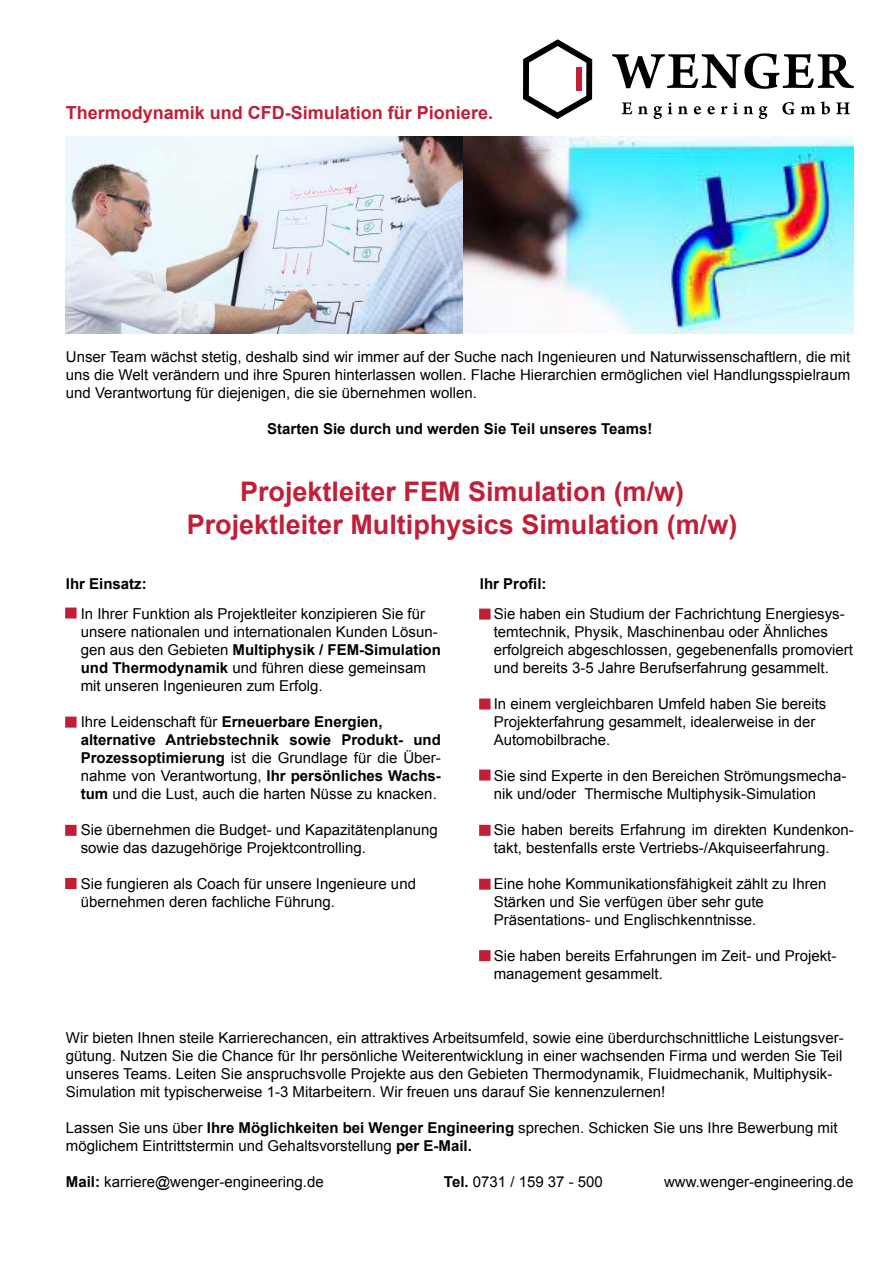
<style>
.page{position:relative;width:893px;height:1263px;background:#fff}
.page>*{position:absolute;margin:0;border:0;box-sizing:border-box;transform-origin:0 0}
.t1{font:700 27px/32.4px "Arial";color:#c01f37;text-align:center}
.t2{font:700 18px "Arial";color:#c01f37}
.t3{font:15px/18px "Arial";color:#000}
.t4{font:700 15px "Arial";color:#000}
.s1{font-weight:700}
</style>
<div class="page">
<svg style="left:612px;top:53px;width:242px;height:36px"></svg>
<svg style="left:621px;top:102px;width:11px;height:12px"></svg>
<svg style="left:638px;top:106px;width:24px;height:13px"></svg>
<svg style="left:668px;top:103px;width:4px;height:11px"></svg>
<svg style="left:678px;top:106px;width:10px;height:8px"></svg>
<svg style="left:694px;top:106px;width:7px;height:8px"></svg>
<svg style="left:707px;top:106px;width:8px;height:8px"></svg>
<svg style="left:721px;top:106px;width:6px;height:8px"></svg>
<svg style="left:733px;top:103px;width:20px;height:11px"></svg>
<svg style="left:759px;top:106px;width:8px;height:13px"></svg>
<svg style="left:782px;top:102px;width:13px;height:13px"></svg>
<svg style="left:801px;top:106px;width:14px;height:8px"></svg>
<svg style="left:821px;top:101px;width:9px;height:13px"></svg>
<svg style="left:836px;top:102px;width:14px;height:12px"></svg>
<svg style="left:523px;top:39px;width:69px;height:80px"></svg>
<div style="left:576px;top:67px;width:6px;height:24px;background:#c01f37"></div>
<img style="left:66px;top:136px;width:788px;height:198px">
<div style="left:66px;top:608px;width:10px;height:10px;background:#c01f37"></div>
<div style="left:65px;top:607px;width:12px;height:11px;border:2px solid #c01f37"></div>
<div style="left:66px;top:717px;width:10px;height:10px;background:#c01f37"></div>
<div style="left:65px;top:717px;width:12px;height:11px;border:2px solid #c01f37"></div>
<div style="left:66px;top:825px;width:10px;height:10px;background:#c01f37"></div>
<div style="left:65px;top:825px;width:12px;height:11px;border:2px solid #c01f37"></div>
<div style="left:66px;top:879px;width:10px;height:9px;background:#c01f37"></div>
<div style="left:65px;top:878px;width:12px;height:11px;border:2px solid #c01f37"></div>
<div style="left:480px;top:609px;width:10px;height:10px;background:#c01f37"></div>
<div style="left:479px;top:609px;width:12px;height:11px;border:2px solid #c01f37"></div>
<div style="left:480px;top:699px;width:10px;height:10px;background:#c01f37"></div>
<div style="left:479px;top:698px;width:12px;height:11px;border:2px solid #c01f37"></div>
<div style="left:480px;top:770px;width:10px;height:10px;background:#c01f37"></div>
<div style="left:479px;top:769px;width:12px;height:11px;border:2px solid #c01f37"></div>
<div style="left:480px;top:825px;width:10px;height:10px;background:#c01f37"></div>
<div style="left:479px;top:825px;width:12px;height:11px;border:2px solid #c01f37"></div>
<div style="left:480px;top:879px;width:10px;height:10px;background:#c01f37"></div>
<div style="left:479px;top:879px;width:12px;height:11px;border:2px solid #c01f37"></div>
<div style="left:480px;top:951px;width:10px;height:9px;background:#c01f37"></div>
<div style="left:479px;top:950px;width:12px;height:11px;border:2px solid #c01f37"></div>
<p class="t2" style="left:66px;top:106px;width:429px">Thermodynamik und CFD-Simulation für Pioniere.</p>
<p class="t3" style="left:66px;top:349px;width:786px;text-align:justify">Unser Team wächst stetig, deshalb sind wir immer auf der Suche nach Ingenieuren und Naturwissenschaftlern, die mit uns die Welt verändern und ihre Spuren hinterlassen wollen. Flache Hierarchien ermöglichen viel Handlungsspielraum und Verantwortung für diejenigen, die sie übernehmen wollen.</p>
<p class="t4" style="left:267px;top:423px;width:387px">Starten Sie durch und werden Sie Teil unseres Teams!</p>
<h1 class="t1" style="left:187px;top:478px;width:552px">Projektleiter FEM Simulation (m/w)<br>Projektleiter Multiphysics Simulation (m/w)</h1>
<p class="t4" style="left:66px;top:578px;width:82px">Ihr Einsatz:</p>
<p class="t4" style="left:480px;top:574px;width:68px">Ihr Proil:</p>
<p class="t3" style="left:81px;top:606px;width:362px">In Ihrer Funktion als Projektleiter konzipieren Sie für unsere nationalen und internationalen Kunden Lösun&shy;gen aus den Gebieten <span class="s1">Multiphysik / FEM-Simulation und Thermodynamik</span> und führen diese gemeinsam mit unseren Ingenieuren zum Erfolg.</p>
<p class="t3" style="left:81px;top:714px;width:362px">Ihre Leidenschaft für <span class="s1">Erneuerbare Energien, alternative Antriebstechnik sowie Produkt- und Prozessoptimierung</span> ist die Grundlage für die Über&shy;nahme von Verantwortung, <span class="s1">Ihr persönliches Wachs&shy;tum</span> und die Lust, auch die harten Nüsse zu knacken.</p>
<p class="t3" style="left:81px;top:822px;width:358px">Sie übernehmen die Budget- und Kapazitätenplanung sowie das dazugehörige Projektcontrolling.</p>
<p class="t3" style="left:81px;top:876px;width:337px">Sie fungieren als Coach für unsere Ingenieure und übernehmen deren fachliche Führung.</p>
<p class="t3" style="left:494px;top:606px;width:361px">Sie haben ein Studium der Fachrichtung Energiesys&shy;temtechnik, Physik, Maschinenbau oder Ähnliches erfolgreich abgeschlossen, gegebenenfalls promoviert und bereits 3-5 Jahre Berufserfahrung gesammelt.</p>
<p class="t3" style="left:494px;top:696px;width:334px">In einem vergleichbaren Umfeld haben Sie bereits<br>Projekterfahrung gesammelt, idealerweise in der<br>Automobilbrache.</p>
<p class="t3" style="left:494px;top:768px;width:354px">Sie sind Experte in den Bereichen Strömungsmecha&shy;nik und/oder Thermische Multiphysik-Simulation</p>
<p class="t3" style="left:494px;top:822px;width:362px">Sie haben bereits Erfahrung im direkten Kundenkon&shy;takt, bestenfalls erste Vertriebs-/Akquiseerfahrung.</p>
<p class="t3" style="left:494px;top:876px;width:334px">Eine hohe Kommunikationsfähigkeit zählt zu Ihren<br>Stärken und Sie verfügen über sehr gute<br>Präsentations- und Englischkenntnisse.</p>
<p class="t3" style="left:494px;top:948px;width:344px">Sie haben bereits Erfahrungen im Zeit- und Projekt&shy;management gesammelt.</p>
<p class="t3" style="left:66px;top:1030px;width:779px">Wir bieten Ihnen steile Karrierechancen, ein attraktives Arbeitsumfeld, sowie eine überdurchschnittliche Leistungsver&shy;gütung. Nutzen Sie die Chance für Ihr persönliche Weiterentwicklung in einer wachsenden Firma und werden Sie Teil unseres Teams. Leiten Sie anspruchsvolle Projekte aus den Gebieten Thermodynamik, Fluidmechanik, Multiphysik-Simulation mit typischerweise 1-3 Mitarbeitern. Wir freuen uns darauf Sie kennenzulernen!</p>
<p class="t3" style="left:66px;top:1120px;width:773px">Lassen Sie uns über <span class="s1">Ihre Möglichkeiten bei Wenger Engineering</span> sprechen. Schicken Sie uns Ihre Bewerbung mit möglichem Eintrittstermin und Gehaltsvorstellung <span class="s1">per E-Mail.</span></p>
<p class="t3" style="left:66px;top:1174px;width:259px"><span class="s1">Mail:</span> karriere@wenger-engineering.de</p>
<p class="t3" style="left:444px;top:1174px;width:160px"><span class="s1">Tel.</span> 0731 / 159 37 - 500</p>
<p class="t3" style="left:664px;top:1174px;width:191px">www.wenger-engineering.de</p>
</div>
